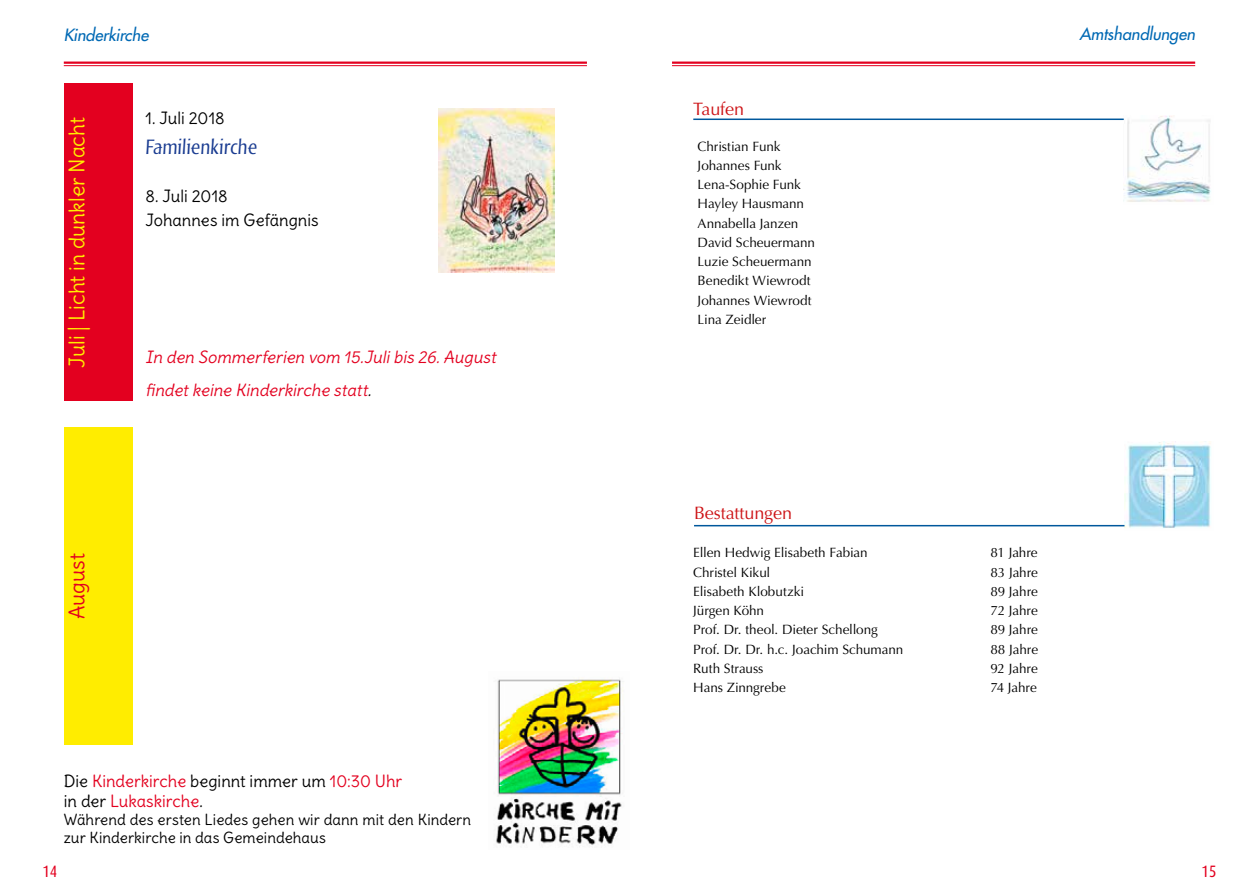
<style>
.page{position:relative;width:1259px;height:893px;background:#fff}
.page>*{position:absolute;margin:0;border:0;box-sizing:border-box;transform-origin:0 0}
.t1{font:21px "Delius";letter-spacing:-.005em;color:#ffed00}
.t2{font:italic 21px "Fromage Cond";color:#1a3c91}
.t3{font:21px "Delius";color:#e3001f}
.t4{font:18px "Optima";letter-spacing:-.005em;color:#cd1316}
.t5{font:italic 16.5px/32.5px "Delius";color:#e3001f}
.t6{font:16.5px/19.8px "Delius";color:#e3001f}
.t7{font:16.5px/24px "Delius";color:#000}
.t8{font:italic 16.5px "Futura LT";letter-spacing:-.005em;color:#0069b4}
.t9{font:16.5px "Dax Condensed";color:#e3001f}
.t10{font:15px/18px "Delius";letter-spacing:.005em;color:#000}
.t11{font:13.5px/19.2px "Optima";letter-spacing:-.005em;color:#000}
.s1{color:#000}
</style>
<div class="page">
<hr style="left:64px;top:62px;width:523px;height:2px;background:#e3001f">
<hr style="left:64px;top:65px;width:523px;height:1px;background:#e3001f">
<hr style="left:672px;top:62px;width:523px;height:2px;background:#e3001f">
<hr style="left:672px;top:65px;width:523px;height:1px;background:#e3001f">
<div style="left:64px;top:84px;width:69px;height:317px;background:#e3001f"></div>
<img style="left:496px;top:679px;width:127px;height:168px">
<div style="left:64px;top:427px;width:69px;height:318px;background:#ffed00"></div>
<img style="left:1123px;top:115px;width:88px;height:87px">
<hr style="left:693px;top:119px;width:430px;height:1px;background:#00589c">
<img style="left:1124px;top:441px;width:87px;height:87px">
<hr style="left:694px;top:525px;width:430px;height:1px;background:#00589c">
<img style="left:438px;top:109px;width:116px;height:164px">
<p class="t8" style="left:64px;top:24px;width:86px">Kinderkirche</p>
<h1 class="t1" style="left:64px;top:368px;width:252px;rotate:-90deg">Juli | Licht in dunkler Nacht</h1>
<p class="t7" style="left:145px;top:106px;width:81px">1. Juli 2018</p>
<h1 class="t2" style="left:145px;top:134px;width:113px">Familienkirche</h1>
<p class="t7" style="left:145px;top:184px;width:175px">8. Juli 2018<br>Johannes im Gefängnis</p>
<p class="t5" style="left:145px;top:341px;width:356px">In den Sommerferien vom 15.Julibis 26.August findetkeine Kinderkirche statt<span class="s1">.</span></p>
<h1 class="t3" style="left:64px;top:619px;width:68px;rotate:-90deg">August</h1>
<p class="t6" style="left:64px;top:771px;width:340px"><span class="s1">Die</span> Kinderkirche <span class="s1">beginnt immer um</span> 10:30 Uhr <span class="s1">in der</span> Lukaskirche<span class="s1">.</span></p>
<p class="t10" style="left:64px;top:811px;width:409px">Während des ersten Liedes gehen wir dann mit den Kindern zur Kinderkirche in das Gemeindehaus</p>
<h2 class="t4" style="left:693px;top:99px;width:52px">Taufen</h2>
<p class="t11" style="left:697px;top:136px;width:119px">Christian Funk<br>Johannes Funk<br>Lena-Sophie Funk<br>Hayley Hausmann<br>Annabella Janzen<br>David Scheuermann<br>Luzie Scheuermann<br>Benedikt Wiewrodt<br>Johannes Wiewrodt<br>Lina Zeidler</p>
<p class="t8" style="left:1079px;top:24px;width:117px">Amtshandlungen</p>
<h2 class="t4" style="left:694px;top:502px;width:100px">Bestattungen</h2>
<p class="t11" style="left:693px;top:543px;width:176px">Ellen Hedwig Elisabeth Fabian</p>
<p class="t11" style="left:990px;top:543px;width:49px">81 Jahre</p>
<p class="t11" style="left:693px;top:563px;width:79px">Christel Kikul</p>
<p class="t11" style="left:990px;top:563px;width:49px">83 Jahre</p>
<p class="t11" style="left:693px;top:582px;width:112px">Elisabeth Klobutzki</p>
<p class="t11" style="left:990px;top:582px;width:49px">89 Jahre</p>
<p class="t11" style="left:693px;top:601px;width:72px">Jürgen Köhn</p>
<p class="t11" style="left:990px;top:601px;width:49px">72 Jahre</p>
<p class="t11" style="left:693px;top:620px;width:186px">Prof. Dr. theol. Dieter Schellong</p>
<p class="t11" style="left:990px;top:620px;width:49px">89 Jahre</p>
<p class="t11" style="left:693px;top:640px;width:211px">Prof. Dr. Dr. h.c. Joachim Schumann</p>
<p class="t11" style="left:990px;top:640px;width:49px">88 Jahre</p>
<p class="t11" style="left:693px;top:659px;width:72px">Ruth Strauss</p>
<p class="t11" style="left:990px;top:659px;width:49px">92 Jahre</p>
<p class="t11" style="left:693px;top:678px;width:94px">Hans Zinngrebe</p>
<p class="t11" style="left:990px;top:678px;width:48px">74 Jahre</p>
<p class="t9" style="left:43px;top:862px;width:16px">14</p>
<p class="t9" style="left:1201px;top:862px;width:16px">15</p>
</div>
